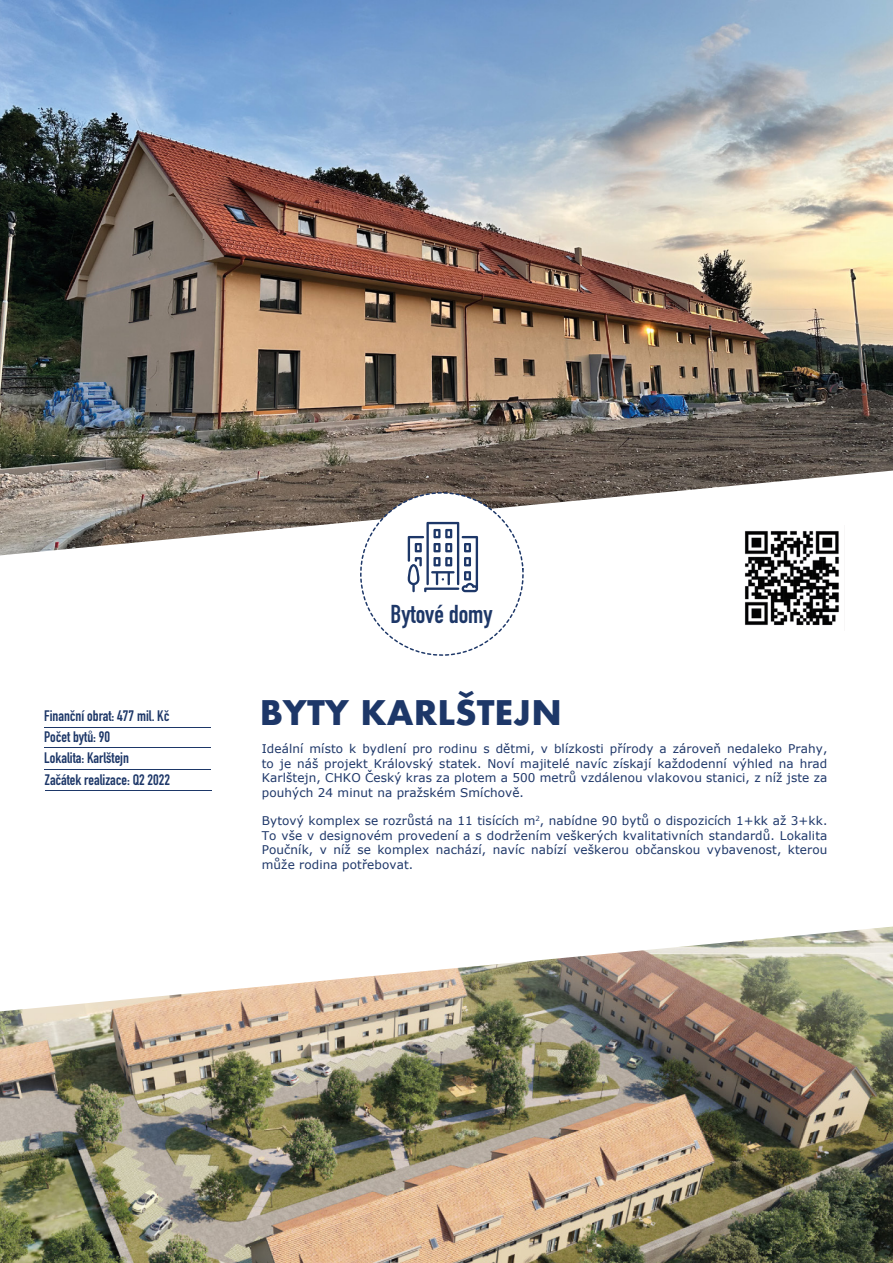
<style>
.page{position:relative;width:893px;height:1263px;background:#fff}
.page>*{position:absolute;margin:0;border:0;box-sizing:border-box;transform-origin:0 0}
.t1{font:700 33px "Futura";color:#1d3768}
.t2{font:700 25.5px "DIN Condensed";color:#1d3768}
.t3{font:700 15px/20.7px "DIN Condensed";color:#1d3768}
.t4{font:12px/14.4px "Verdana";letter-spacing:.01em;color:#1e3769;text-align:justify}
</style>
<div class="page">
<img style="left:0;top:0;width:893px;height:471px">
<img style="left:0;top:1011px;width:893px;height:252px">
<svg style="left:5px;top:790px;width:888px;height:221px"></svg>
<svg style="left:0;top:471px;width:888px;height:85px"></svg>
<hr style="left:45px;top:727px;width:166px;height:1px;background:#1d3768">
<hr style="left:45px;top:747px;width:166px;height:1px;background:#1d3768">
<hr style="left:45px;top:769px;width:166px;height:1px;background:#1d3768">
<hr style="left:45px;top:790px;width:166px;height:1px;background:#1d3768">
<svg style="left:357px;top:489px;width:169px;height:167px"></svg>
<img style="left:740px;top:525px;width:105px;height:101px">
<p class="t3" style="left:44px;top:705px;width:127px">Finanční obrat: 477 mil. Kč</p>
<p class="t3" style="left:44px;top:726px;width:86px">Počet bytů: 90<br>Lokalita: Karlštejn</p>
<p class="t3" style="left:45px;top:769px;width:127px">Začátek realizace: Q2 2022</p>
<h2 class="t2" style="left:390px;top:597px;width:104px">Bytové domy</h2>
<h1 class="t1" style="left:260px;top:688px;width:303px">BYTY KARLŠTEJN</h1>
<p class="t4" style="left:262px;top:742px;width:567px">Ideální místo k bydlení pro rodinu s dětmi, v blízkosti přírody a zároveň nedaleko Prahy, to je náš projekt Královský statek. Noví majitelé navíc získají každodenní výhled na hrad Karlštejn, CHKO Český kras za plotem a 500 metrů vzdálenou vlakovou stanici, z níž jste za pouhých 24 minut na pražském Smíchově.</p>
<p class="t4" style="left:262px;top:814px;width:567px">Bytový komplex se rozrůstá na 11 tisících m<sup>2</sup>, nabídne 90 bytů o dispozicích 1+kk až 3+kk.<br>To vše v designovém provedení a s dodržením veškerých kvalitativních standardů. Lokalita Poučník, v níž se komplex nachází, navíc nabízí veškerou občanskou vybavenost, kterou může rodina potřebovat.</p>
</div>
